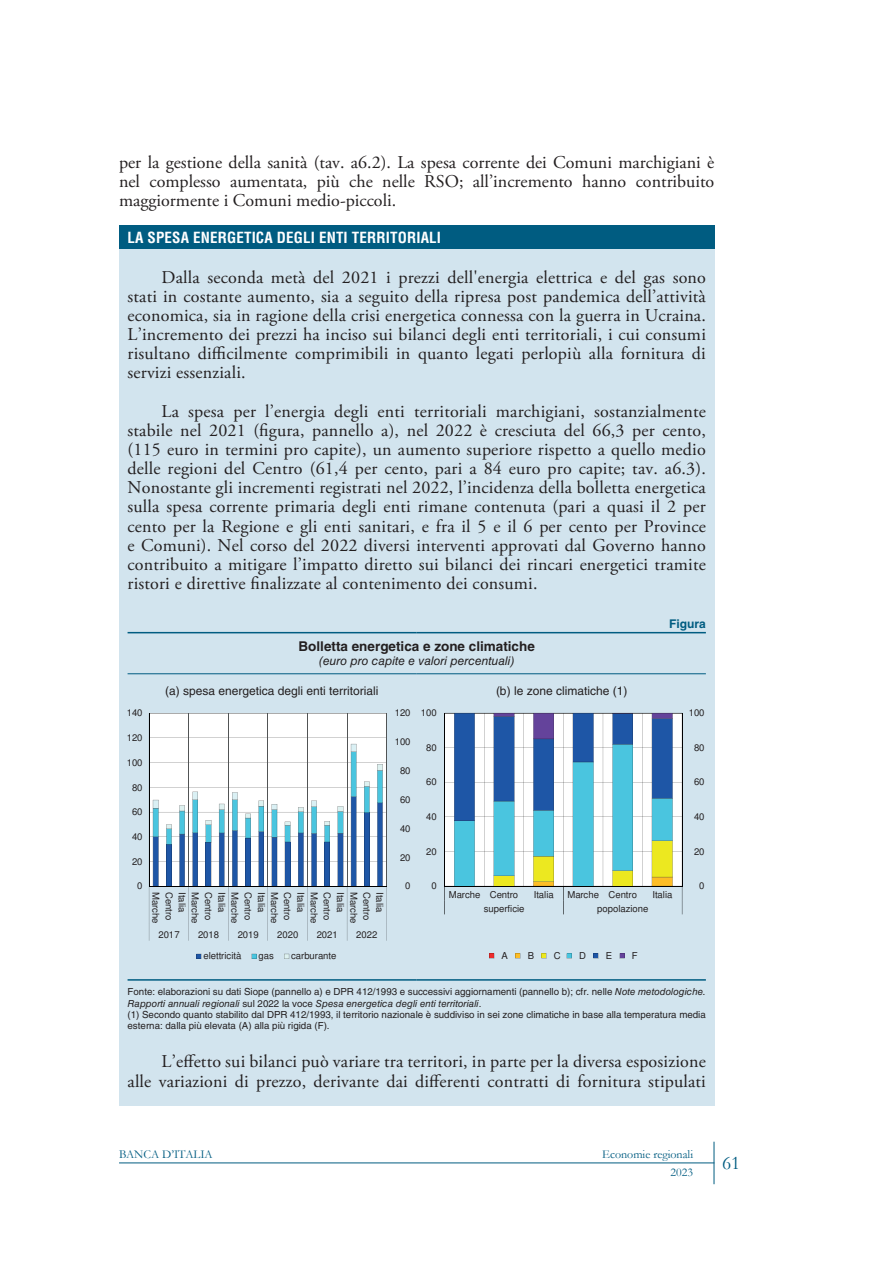
<style>
.page{position:relative;width:893px;height:1263px;background:#fff}
.page>*{position:absolute;margin:0;border:0;box-sizing:border-box;transform-origin:0 0}
.t1{font:19.5px "Garamond";color:#005c81}
.ER-BOX_Paragrafo{font:18px/19.2px "Adobe Garamond Pro";letter-spacing:.01em;color:#231f20;text-align:justify}
.ER-TESTO_Paragrafo{font:18px/19.2px "Adobe Garamond Pro";color:#231f20;text-align:justify}
.ER-BOX_Titolo{font:700 condensed 15px "Helvetica LT Std";letter-spacing:.01em;color:#fff}
.ER-FIGURA_Titolo{font:700 13.5px "Helvetica LT Std";color:#231f20}
.ER-FIGURA_Testatina{font:12px "Helvetica LT Std";color:#231f20}
.t2{font:12px "Garamond";color:#005c81}
.ER-FIGURA_Sottotitol{font:italic 12px "Helvetica LT Std";color:#231f20}
.ER-FIGURA_Numero{font:700 12px "Helvetica LT Std";color:#005c81}
.ER-FIGURA_Nota{font:9.75px/11.2px "Helvetica LT Std";color:#231f20}
.t3{font:9.6px "Helvetica";letter-spacing:-.01em;color:#231f20}
.s1{font-style:italic}
</style>
<div class="page">
<hr style="left:119px;top:1162px;width:595px;height:1px;background:#005c81">
<hr style="left:714px;top:1142px;width:1px;height:42px;background:#005c81">
<div style="left:119px;top:225px;width:595px;height:881px;background:#d2e4ee"></div>
<div style="left:119px;top:225px;width:595px;height:24px;background:#005c81"></div>
<svg style="left:128px;top:631px;width:578px;height:328px"></svg>
<hr style="left:128px;top:632px;width:289px;height:1px;background:#005c81">
<hr style="left:417px;top:632px;width:289px;height:1px;background:#005c81">
<hr style="left:128px;top:979px;width:289px;height:2px;background:#005c81">
<hr style="left:417px;top:979px;width:289px;height:2px;background:#005c81">
<hr style="left:128px;top:673px;width:289px;height:1px;background:#005c81">
<hr style="left:417px;top:673px;width:289px;height:1px;background:#005c81">
<svg style="left:444px;top:713px;width:239px;height:201px"></svg>
<svg style="left:489px;top:953px;width:5px;height:5px"></svg>
<svg style="left:515px;top:953px;width:5px;height:5px"></svg>
<svg style="left:542px;top:953px;width:4px;height:5px"></svg>
<svg style="left:567px;top:953px;width:5px;height:5px"></svg>
<svg style="left:593px;top:953px;width:5px;height:5px"></svg>
<svg style="left:620px;top:953px;width:4px;height:5px"></svg>
<svg style="left:150px;top:713px;width:236px;height:173px"></svg>
<hr style="left:149px;top:713px;width:1px;height:173px;background:#000001">
<hr style="left:149px;top:886px;width:238px;height:1px;background:#000001">
<hr style="left:149px;top:886px;width:1px;height:38px;background:#000001">
<hr style="left:189px;top:886px;width:1px;height:38px;background:#000001">
<hr style="left:228px;top:886px;width:1px;height:38px;background:#000001">
<hr style="left:268px;top:886px;width:1px;height:38px;background:#000001">
<hr style="left:307px;top:886px;width:1px;height:38px;background:#000001">
<hr style="left:347px;top:886px;width:1px;height:38px;background:#000001">
<hr style="left:387px;top:886px;width:1px;height:38px;background:#000001">
<svg style="left:149px;top:924px;width:1px;height:17px"></svg>
<svg style="left:189px;top:924px;width:1px;height:17px"></svg>
<svg style="left:228px;top:924px;width:1px;height:17px"></svg>
<svg style="left:268px;top:924px;width:1px;height:17px"></svg>
<svg style="left:307px;top:924px;width:1px;height:17px"></svg>
<svg style="left:347px;top:924px;width:1px;height:17px"></svg>
<svg style="left:387px;top:924px;width:1px;height:17px"></svg>
<hr style="left:188px;top:713px;width:1px;height:173px;background:#515455">
<hr style="left:228px;top:713px;width:1px;height:173px;background:#515455">
<hr style="left:268px;top:713px;width:1px;height:173px;background:#515455">
<hr style="left:307px;top:713px;width:1px;height:173px;background:#515455">
<hr style="left:347px;top:713px;width:1px;height:173px;background:#515455">
<hr style="left:386px;top:713px;width:1px;height:173px;background:#515455">
<svg style="left:196px;top:954px;width:5px;height:5px"></svg>
<svg style="left:252px;top:954px;width:4px;height:5px"></svg>
<svg style="left:284px;top:954px;width:5px;height:5px"></svg>
<p class="ER-TESTO_Paragrafo" style="left:119px;top:153px;width:597px">per la gestione della sanità (tav. a6.2). La spesa corrente dei Comuni marchigiani è nel complesso aumentata, più che nelle RSO; all’incremento hanno contribuito maggiormente i Comuni medio-piccoli.</p>
<h3 class="ER-BOX_Titolo" style="left:128px;top:228px;width:315px">LA SPESA ENERGETICA DEGLI ENTI TERRITORIALI</h3>
<p class="ER-BOX_Paragrafo" style="left:128px;top:268px;width:580px;text-indent:34px">Dalla seconda metà del 2021 i prezzi dell'energia elettrica e del gas sono stati in costante aumento, sia a seguito della ripresa post pandemica dell’attività economica, sia in ragione della crisi energetica connessa con la guerra in Ucraina.<br>L’incremento dei prezzi ha inciso sui bilanci degli enti territoriali, i cui consumi risultano difficilmente comprimibili in quanto legati perlopiù alla fornitura di servizi essenziali.</p>
<p class="ER-BOX_Paragrafo" style="left:128px;top:402px;width:580px;text-indent:34px">La spesa per l’energia degli enti territoriali marchigiani, sostanzialmente stabile nel 2021 (figura, pannello a), nel 2022 è cresciuta del 66,3 per cento, (115 euro in termini pro capite), un aumento superiore rispetto a quello medio delle regioni del Centro (61,4 per cento, pari a 84 euro pro capite; tav. a6.3).<br>Nonostante gli incrementi registrati nel 2022, l’incidenza della bolletta energetica sulla spesa corrente primaria degli enti rimane contenuta (pari a quasi il 2 per cento per la Regione e gli enti sanitari, e fra il 5 e il 6 per cento per Province e Comuni). Nel corso del 2022 diversi interventi approvati dal Governo hanno contribuito a mitigare l’impatto diretto sui bilanci dei rincari energetici tramite ristori e direttive finalizzate al contenimento dei consumi.</p>
<h3 class="ER-FIGURA_Numero" style="left:669px;top:617px;width:38px">Figura</h3>
<h3 class="ER-FIGURA_Titolo" style="left:299px;top:638px;width:238px">Bolletta energetica e zone climatiche</h3>
<p class="ER-FIGURA_Sottotitol" style="left:319px;top:654px;width:197px">(euro pro capite e valori percentuali)</p>
<h4 class="ER-FIGURA_Testatina" style="left:165px;top:684px;width:215px">(a) spesa energetica degli enti territoriali</h4>
<h4 class="ER-FIGURA_Testatina" style="left:496px;top:684px;width:133px">(b) le zone climatiche (1)</h4>
<p class="t3" style="left:127px;top:707px;width:17px">140</p>
<p class="t3" style="left:395px;top:707px;width:17px">120</p>
<p class="t3" style="left:421px;top:707px;width:17px">100</p>
<p class="t3" style="left:689px;top:707px;width:17px">100</p>
<p class="t3" style="left:127px;top:732px;width:17px">120</p>
<p class="t3" style="left:395px;top:736px;width:17px">100</p>
<p class="t3" style="left:426px;top:742px;width:12px">80</p>
<p class="t3" style="left:694px;top:742px;width:12px">80</p>
<p class="t3" style="left:127px;top:757px;width:17px">100</p>
<p class="t3" style="left:400px;top:765px;width:12px">80</p>
<p class="t3" style="left:132px;top:781px;width:12px">80</p>
<p class="t3" style="left:426px;top:776px;width:12px">60</p>
<p class="t3" style="left:694px;top:776px;width:12px">60</p>
<p class="t3" style="left:400px;top:794px;width:12px">60</p>
<p class="t3" style="left:132px;top:806px;width:12px">60</p>
<p class="t3" style="left:426px;top:811px;width:12px">40</p>
<p class="t3" style="left:694px;top:811px;width:12px">40</p>
<p class="t3" style="left:132px;top:831px;width:12px">40</p>
<p class="t3" style="left:400px;top:823px;width:12px">40</p>
<p class="t3" style="left:132px;top:856px;width:12px">20</p>
<p class="t3" style="left:400px;top:852px;width:12px">20</p>
<p class="t3" style="left:426px;top:846px;width:12px">20</p>
<p class="t3" style="left:694px;top:846px;width:12px">20</p>
<p class="t3" style="left:431px;top:880px;width:7px">0</p>
<p class="t3" style="left:137px;top:880px;width:7px">0</p>
<p class="t3" style="left:405px;top:880px;width:7px">0</p>
<p class="t3" style="left:699px;top:880px;width:7px">0</p>
<p class="t3" style="left:449px;top:889px;width:71px">Marche Centro</p>
<p class="t3" style="left:534px;top:889px;width:22px">Italia</p>
<p class="t3" style="left:567px;top:889px;width:71px">Marche Centro</p>
<p class="t3" style="left:652px;top:889px;width:22px">Italia</p>
<p class="t3" style="left:484px;top:903px;width:42px">superficie</p>
<p class="t3" style="left:597px;top:903px;width:53px">popolazione</p>
<p class="t3" style="left:501px;top:950px;width:8px">A</p>
<p class="t3" style="left:528px;top:950px;width:8px">B</p>
<p class="t3" style="left:554px;top:950px;width:8px">C</p>
<p class="t3" style="left:579px;top:950px;width:8px">D</p>
<p class="t3" style="left:606px;top:950px;width:8px">E</p>
<p class="t3" style="left:632px;top:950px;width:7px">F</p>
<p class="t3" style="left:161px;top:892px;width:33px;rotate:90deg">Marche</p>
<p class="t3" style="left:175px;top:892px;width:30px;rotate:90deg">Centro</p>
<p class="t3" style="left:188px;top:892px;width:22px;rotate:90deg">Italia</p>
<p class="t3" style="left:201px;top:892px;width:33px;rotate:90deg">Marche</p>
<p class="t3" style="left:214px;top:892px;width:30px;rotate:90deg">Centro</p>
<p class="t3" style="left:227px;top:892px;width:22px;rotate:90deg">Italia</p>
<p class="t3" style="left:240px;top:892px;width:33px;rotate:90deg">Marche</p>
<p class="t3" style="left:254px;top:892px;width:30px;rotate:90deg">Centro</p>
<p class="t3" style="left:267px;top:892px;width:22px;rotate:90deg">Italia</p>
<p class="t3" style="left:280px;top:892px;width:33px;rotate:90deg">Marche</p>
<p class="t3" style="left:293px;top:892px;width:30px;rotate:90deg">Centro</p>
<p class="t3" style="left:307px;top:892px;width:22px;rotate:90deg">Italia</p>
<p class="t3" style="left:320px;top:892px;width:33px;rotate:90deg">Marche</p>
<p class="t3" style="left:333px;top:892px;width:30px;rotate:90deg">Centro</p>
<p class="t3" style="left:346px;top:892px;width:22px;rotate:90deg">Italia</p>
<p class="t3" style="left:359px;top:892px;width:33px;rotate:90deg">Marche</p>
<p class="t3" style="left:372px;top:892px;width:30px;rotate:90deg">Centro</p>
<p class="t3" style="left:386px;top:892px;width:22px;rotate:90deg">Italia</p>
<p class="t3" style="left:158px;top:929px;width:23px">2017</p>
<p class="t3" style="left:198px;top:929px;width:23px">2018</p>
<p class="t3" style="left:238px;top:929px;width:23px">2019</p>
<p class="t3" style="left:277px;top:929px;width:23px">2020</p>
<p class="t3" style="left:317px;top:929px;width:23px">2021</p>
<p class="t3" style="left:356px;top:929px;width:23px">2022</p>
<p class="t3" style="left:203px;top:950px;width:39px">elettricità</p>
<p class="t3" style="left:259px;top:950px;width:17px">gas</p>
<p class="t3" style="left:291px;top:950px;width:47px">carburante</p>
<p class="ER-FIGURA_Nota" style="left:128px;top:986px;width:580px">Fonte: elaborazioni su dati Siope (pannello a) e DPR 412/1993 e successivi aggiornamenti (pannello b); cfr. nelle <span class="s1">Note metodologiche.<br>Rapporti annuali regionali</span> sul 2022 la voce <span class="s1">Spesa energetica degli enti territoriali</span>.</p>
<p class="ER-FIGURA_Nota" style="left:128px;top:1009px;width:580px">(1) Secondo quanto stabilito dal DPR 412/1993, il territorio nazionale è suddiviso in sei zone climatiche in base alla temperatura media esterna: dalla più elevata (A) alla più rigida (F).</p>
<p class="ER-BOX_Paragrafo" style="left:128px;top:1053px;width:580px;text-align:right">L’effetto sui bilanci può variare tra territori, in parte per la diversa esposizione<br>alle variazioni di prezzo, derivante dai differenti contratti di fornitura stipulati</p>
<p class="t2" style="left:119px;top:1146px;width:95px">BANCA D’ITALIA</p>
<p class="t2" style="left:602px;top:1146px;width:92px">Economie regionali</p>
<p class="t2" style="left:671px;top:1164px;width:24px">2023</p>
<p class="t1" style="left:722px;top:1150px;width:20px">61</p>
</div>
